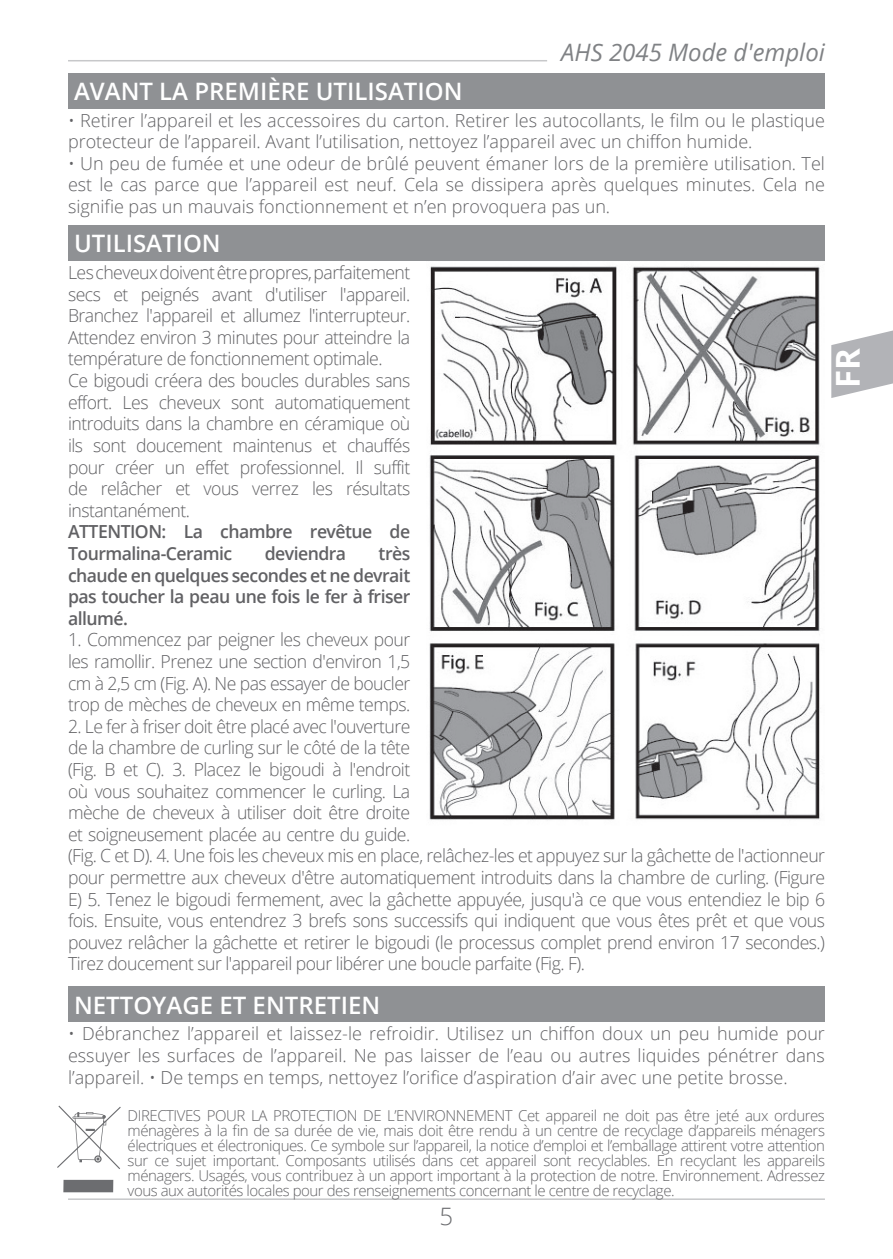
<style>
.page{position:relative;width:893px;height:1259px;background:#fff}
.page>*{position:absolute;margin:0;border:0;box-sizing:border-box;transform-origin:0 0}
.t1{font:700 33px "Open Sans";color:#fff}
.t2{font:600 24px "Open Sans";color:#fff}
.t3{font:italic 24px "Open Sans";color:#808285}
.t4{font:300 24px "Open Sans";color:#6c6d70}
.t5{font:300 18px/21.6px "Open Sans";letter-spacing:-.03em;color:#616164;text-align:justify}
.t6{font:300 18px/21.6px "Open Sans";color:#616164}
.t7{font:600 18px/21.6px "Open Sans";letter-spacing:-.03em;color:#616164}
.t8{font:300 15px/15px "Open Sans";letter-spacing:-.03em;color:#636366;text-align:justify}
</style>
<div class="page">
<hr style="left:68px;top:1198px;width:757px;height:2px;background:#c7c8ca">
<hr style="left:68px;top:60px;width:479px;height:1px;background:#c7c8ca">
<svg style="left:831px;top:330px;width:62px;height:68px"></svg>
<div style="left:68px;top:73px;width:757px;height:35px;background:#8f9194"></div>
<div style="left:68px;top:225px;width:757px;height:36px;background:#8f9194"></div>
<div style="left:68px;top:986px;width:757px;height:36px;background:#8f9194"></div>
<div style="left:63px;top:1179px;width:50px;height:13px;background:#6c6d70"></div>
<svg style="left:57px;top:1105px;width:64px;height:64px"></svg>
<img style="left:429px;top:266px;width:391px;height:554px">
<h2 class="t2" style="left:74px;top:74px;width:390px">AVANT LA PREMIÈRE UTILISATION</h2>
<h2 class="t3" style="left:561px;top:36px;width:265px">AHS 2045 Mode d'emploi</h2>
<p class="t6" style="left:68px;top:109px;width:758px">• Retirer l’appareil et les accessoires du carton. Retirer les autocollants, le film ou le plastique protecteur de l’appareil. Avant l’utilisation, nettoyez l’appareil avec un chiffon humide.</p>
<p class="t5" style="left:68px;top:152px;width:758px">• Un peu de fumée et une odeur de brûlé peuvent émaner lors de la première utilisation. Tel est le cas parce que l’appareil est neuf. Cela se dissipera après quelques minutes. Cela ne signifie pas un mauvais fonctionnement et n’en provoquera pas un.</p>
<h2 class="t2" style="left:74px;top:227px;width:148px">UTILISATION</h2>
<p class="t5" style="left:68px;top:261px;width:344px;text-align:left">Les cheveux doivent être propres, parfaitement secs et peignés avant d'utiliser l'appareil.<br>Branchez l'appareil et allumez l'interrupteur.<br>Attendez environ 3 minutes pour atteindre la température de fonctionnement optimale.<br>Ce bigoudi créera des boucles durables sans effort. Les cheveux sont automatiquement introduits dans la chambre en céramique où ils sont doucement maintenus et chauffés pour créer un effet professionnel. Il suffit de relâcher et vous verrez les résultats instantanément.</p>
<p class="t7" style="left:68px;top:520px;width:344px">ATTENTION: La chambre revêtue de<br>Tourmalina-Ceramic</p>
<p class="t7" style="left:68px;top:542px;width:344px;text-align:justify;text-indent:311px">très chaude en quelques secondes et ne devrait pas toucher la peau une fois le fer à friser allumé.</p>
<p class="t5" style="left:68px;top:628px;width:344px">1. Commencez par peigner les cheveux pour les ramollir. Prenez une section d'environ 1,5 cm à 2,5 cm (Fig. A). Ne pas essayer de boucler trop de mèches de cheveux en même temps.</p>
<p class="t5" style="left:68px;top:715px;width:759px;text-align:left">2. Le fer à friser doit être placé avec l'ouverture<br>de la chambre de curling sur le côté de la tête<br>(Fig. B et C). 3. Placez le bigoudi à l'endroit<br>où vous souhaitez commencer le curling. La<br>mèche de cheveux à utiliser doit être droite<br>et soigneusement placée au centre du guide.<br>(Fig. C et D). 4. Une fois les cheveux mis en place, relâchez-les et appuyez sur la gâchette de l'actionneur pour permettre aux cheveux d'être automatiquement introduits dans la chambre de curling. (Figure E) 5. Tenez le bigoudi fermement, avec la gâchette appuyée, jusqu'à ce que vous entendiez le bip 6 fois. Ensuite, vous entendrez 3 brefs sons successifs qui indiquent que vous êtes prêt et que vous pouvez relâcher la gâchette et retirer le bigoudi (le processus complet prend environ 17 secondes.)<br>Tirez doucement sur l'appareil pour libérer une boucle parfaite (Fig. F).</p>
<p class="t7" style="left:265px;top:542px;width:83px">deviendra</p>
<h2 class="t2" style="left:74px;top:988px;width:308px">NETTOYAGE ET ENTRETIEN</h2>
<p class="t5" style="left:68px;top:1022px;width:758px">• Débranchez l’appareil et laissez-le refroidir. Utilisez un chiffon doux un peu humide pour essuyer les surfaces de l’appareil. Ne pas laisser de l’eau ou autres liquides pénétrer dans l’appareil. • De temps en temps, nettoyez l’orifice d’aspiration d’air avec une petite brosse.</p>
<p class="t8" style="left:128px;top:1107px;width:699px">DIRECTIVES POUR LA PROTECTION DE L’ENVIRONNEMENT Cet appareil ne doit pas être jeté aux ordures ménagères à la fin de sa durée de vie, mais doit être rendu à un centre de recyclage d’appareils ménagers électriques et électroniques. Ce symbole sur l’appareil, la notice d’emploi et l’emballage attirent votre attention sur ce sujet important. Composants utilisés dans cet appareil sont recyclables. En recyclant les appareils ménagers. Usagés, vous contribuez à un apport important à la protection de notre. Environnement. Adressez vous aux autorités locales pour des renseignements concernant le centre de recyclage.</p>
<h2 class="t4" style="left:440px;top:1200px;width:15px">5</h2>
<h1 class="t1" style="left:824px;top:388px;width:41px;rotate:-90deg">FR</h1>
</div>
